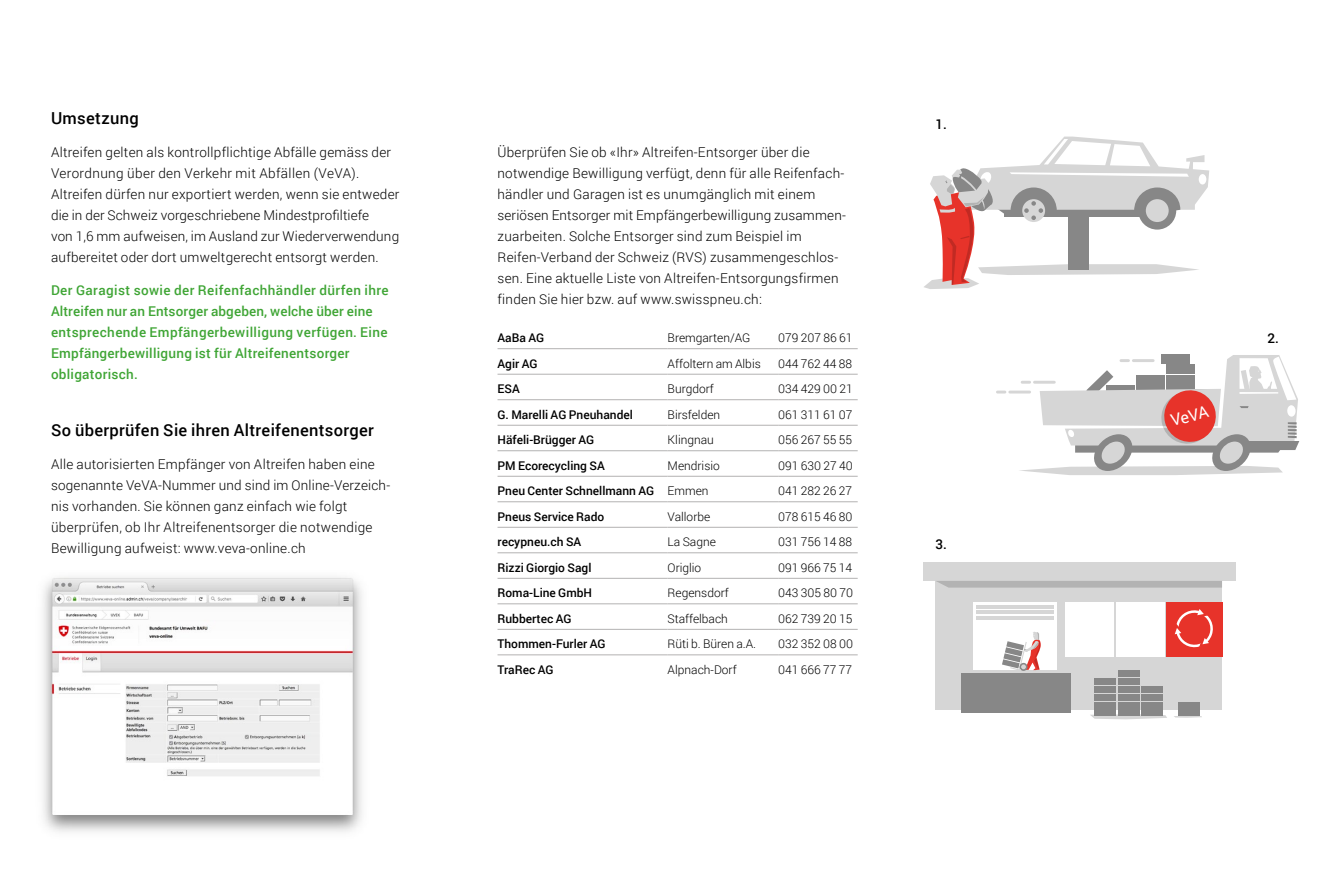
<style>
.page{position:relative;width:1331px;height:893px;background:#fff}
.page>*{position:absolute;margin:0;border:0;box-sizing:border-box;transform-origin:0 0}
.t1{font:500 16.5px "Roboto";letter-spacing:.02em;color:#000}
.t2{font:16.2px "Roboto";color:#fff}
.t3{font:300 13.5px/21px "Roboto";letter-spacing:.02em;color:#000}
.t4{font:500 13.5px/21px "Roboto";letter-spacing:.02em;color:#3fa535}
.t5{font:500 13.5px "Roboto";color:#000}
.t6{font:300 12px "Roboto";color:#000}
.t7{font:500 12px "Roboto";color:#000}
.s1{font-weight:300}
</style>
<div class="page">
<img style="left:43px;top:577px;width:319px;height:255px">
<hr style="left:497px;top:348px;width:171px;height:1px;background:#b3b2b2">
<hr style="left:668px;top:348px;width:110px;height:1px;background:#b3b2b2">
<hr style="left:778px;top:348px;width:80px;height:1px;background:#b3b2b2">
<hr style="left:497px;top:374px;width:171px;height:1px;background:#b3b2b2">
<hr style="left:668px;top:374px;width:110px;height:1px;background:#b3b2b2">
<hr style="left:778px;top:374px;width:80px;height:1px;background:#b3b2b2">
<hr style="left:497px;top:399px;width:171px;height:1px;background:#b3b2b2">
<hr style="left:668px;top:399px;width:110px;height:1px;background:#b3b2b2">
<hr style="left:778px;top:399px;width:80px;height:1px;background:#b3b2b2">
<hr style="left:497px;top:425px;width:171px;height:1px;background:#b3b2b2">
<hr style="left:668px;top:425px;width:110px;height:1px;background:#b3b2b2">
<hr style="left:778px;top:425px;width:80px;height:1px;background:#b3b2b2">
<hr style="left:497px;top:450px;width:171px;height:1px;background:#b3b2b2">
<hr style="left:668px;top:450px;width:110px;height:1px;background:#b3b2b2">
<hr style="left:778px;top:450px;width:80px;height:1px;background:#b3b2b2">
<hr style="left:497px;top:476px;width:171px;height:1px;background:#b3b2b2">
<hr style="left:668px;top:476px;width:110px;height:1px;background:#b3b2b2">
<hr style="left:778px;top:476px;width:80px;height:1px;background:#b3b2b2">
<hr style="left:497px;top:501px;width:171px;height:1px;background:#b3b2b2">
<hr style="left:668px;top:501px;width:110px;height:1px;background:#b3b2b2">
<hr style="left:778px;top:501px;width:80px;height:1px;background:#b3b2b2">
<hr style="left:497px;top:527px;width:171px;height:1px;background:#b3b2b2">
<hr style="left:668px;top:527px;width:110px;height:1px;background:#b3b2b2">
<hr style="left:778px;top:527px;width:80px;height:1px;background:#b3b2b2">
<hr style="left:497px;top:552px;width:171px;height:1px;background:#b3b2b2">
<hr style="left:668px;top:552px;width:110px;height:1px;background:#b3b2b2">
<hr style="left:778px;top:552px;width:80px;height:1px;background:#b3b2b2">
<hr style="left:497px;top:578px;width:171px;height:1px;background:#b3b2b2">
<hr style="left:668px;top:578px;width:110px;height:1px;background:#b3b2b2">
<hr style="left:778px;top:578px;width:80px;height:1px;background:#b3b2b2">
<hr style="left:497px;top:603px;width:171px;height:1px;background:#b3b2b2">
<hr style="left:668px;top:603px;width:110px;height:1px;background:#b3b2b2">
<hr style="left:778px;top:603px;width:80px;height:1px;background:#b3b2b2">
<hr style="left:497px;top:629px;width:171px;height:1px;background:#b3b2b2">
<hr style="left:668px;top:629px;width:110px;height:1px;background:#b3b2b2">
<hr style="left:778px;top:629px;width:80px;height:1px;background:#b3b2b2">
<hr style="left:497px;top:654px;width:171px;height:1px;background:#b3b2b2">
<hr style="left:668px;top:654px;width:110px;height:1px;background:#b3b2b2">
<hr style="left:778px;top:654px;width:80px;height:1px;background:#b3b2b2">
<svg style="left:924px;top:137px;width:285px;height:152px"></svg>
<div style="left:1161px;top:354px;width:29px;height:9px;background:#878787"></div>
<hr style="left:1010px;top:391px;width:20px;height:2px;background:#d6d6d6">
<svg style="left:997px;top:391px;width:8px;height:2px"></svg>
<svg style="left:1018px;top:355px;width:281px;height:120px"></svg>
<div style="left:923px;top:562px;width:312px;height:19px;background:#d6d6d6"></div>
<div style="left:935px;top:581px;width:287px;height:129px;background:#d6d6d6"></div>
<div style="left:973px;top:602px;width:84px;height:68px;background:#fff"></div>
<hr style="left:976px;top:605px;width:78px;height:3px;background:#d6d6d6">
<hr style="left:976px;top:610px;width:78px;height:4px;background:#d6d6d6">
<hr style="left:976px;top:616px;width:78px;height:3px;background:#d6d6d6">
<div style="left:961px;top:673px;width:110px;height:40px;background:#878787"></div>
<div style="left:1065px;top:602px;width:49px;height:55px;background:#fff"></div>
<div style="left:1116px;top:602px;width:48px;height:55px;background:#fff"></div>
<svg style="left:936px;top:581px;width:286px;height:7px"></svg>
<div style="left:1166px;top:602px;width:56px;height:55px;background:#e7332a"></div>
<svg style="left:1090px;top:714px;width:77px;height:5px"></svg>
<svg style="left:1174px;top:716px;width:28px;height:2px"></svg>
<div style="left:1142px;top:709px;width:21px;height:7px;background:#878787"></div>
<div style="left:1142px;top:694px;width:21px;height:6px;background:#878787"></div>
<div style="left:1142px;top:702px;width:21px;height:6px;background:#878787"></div>
<div style="left:1178px;top:709px;width:21px;height:7px;background:#878787"></div>
<div style="left:1178px;top:702px;width:21px;height:6px;background:#878787"></div>
<div style="left:1142px;top:686px;width:21px;height:7px;background:#878787"></div>
<div style="left:1118px;top:709px;width:21px;height:7px;background:#878787"></div>
<div style="left:1118px;top:694px;width:21px;height:6px;background:#878787"></div>
<div style="left:1118px;top:702px;width:21px;height:6px;background:#878787"></div>
<div style="left:1118px;top:686px;width:21px;height:7px;background:#878787"></div>
<div style="left:1118px;top:670px;width:21px;height:7px;background:#878787"></div>
<div style="left:1118px;top:678px;width:21px;height:7px;background:#878787"></div>
<div style="left:1094px;top:709px;width:22px;height:7px;background:#878787"></div>
<div style="left:1094px;top:694px;width:22px;height:6px;background:#878787"></div>
<div style="left:1094px;top:702px;width:22px;height:6px;background:#878787"></div>
<div style="left:1094px;top:686px;width:22px;height:7px;background:#878787"></div>
<div style="left:1094px;top:678px;width:22px;height:7px;background:#878787"></div>
<svg style="left:1175px;top:609px;width:38px;height:39px"></svg>
<svg style="left:1002px;top:632px;width:39px;height:39px"></svg>
<p class="t1" style="left:51px;top:106px;width:89px">Umsetzung</p>
<p class="t3" style="left:51px;top:141px;width:350px">Altreifen gelten als kontrollpflichtige Abfälle gemäss der Verordnung über den Verkehr mit Abfällen (VeVA).<br>Altreifen dürfen nur exportiert werden, wenn sie entweder die in der Schweiz vorgeschriebene Mindestprofiltiefe<br>von 1,6 mm aufweisen, im Ausland zur Wiederverwendung aufbereitet oder dort umweltgerecht entsorgt werden.</p>
<p class="t4" style="left:51px;top:279px;width:339px">Der Garagist sowie der Reifenfachhändler dürfen ihre Altreifen nur an Entsorger abgeben, welche über eine entsprechende Empfängerbewilligung verfügen. Eine Empfängerbewilligung ist für Altreifenentsorger obligatorisch.</p>
<p class="t1" style="left:51px;top:418px;width:324px">So überprüfen Sie ihren Altreifenentsorger</p>
<p class="t3" style="left:51px;top:453px;width:341px">Alle autorisierten Empfänger von Altreifen haben eine sogenannte VeVA-Nummer und sind im Online-Verzeich&shy;nis vorhanden. Sie können ganz einfach wie folgt überprüfen, ob Ihr Altreifenentsorger die notwendige Bewilligung aufweist: www.veva-online.ch</p>
<p class="t3" style="left:497px;top:141px;width:350px">Überprüfen Sie ob «Ihr» Altreifen-Entsorger über die notwendige Bewilligung verfügt, denn für alle Reifenfach&shy;händler und Garagen ist es unumgänglich mit einem seriösen Entsorger mit Empfängerbewilligung zusammen&shy;zuarbeiten. Solche Entsorger sind zum Beispiel im Reifen-Verband der Schweiz (RVS) zusammengeschlos&shy;sen. Eine aktuelle Liste von Altreifen-Entsorgungsfirmen finden Sie hier bzw. auf www.swisspneu.ch:</p>
<p class="t7" style="left:497px;top:329px;width:48px">AaBa AG</p>
<p class="t6" style="left:668px;top:330px;width:84px">Bremgarten/AG</p>
<p class="t6" style="left:778px;top:330px;width:76px">079 207 86 61</p>
<p class="t7" style="left:497px;top:355px;width:42px">Agir AG</p>
<p class="t6" style="left:668px;top:355px;width:95px">Affoltern am Albis</p>
<p class="t6" style="left:778px;top:355px;width:75px">044 762 44 88</p>
<p class="t7" style="left:497px;top:381px;width:24px">ESA</p>
<p class="t6" style="left:668px;top:381px;width:48px">Burgdorf</p>
<p class="t6" style="left:778px;top:381px;width:76px">034 429 00 21</p>
<p class="t7" style="left:497px;top:406px;width:137px">G. Marelli AG Pneuhandel</p>
<p class="t6" style="left:668px;top:406px;width:54px">Birsfelden</p>
<p class="t6" style="left:778px;top:406px;width:76px">061 311 61 07</p>
<p class="t7" style="left:497px;top:432px;width:98px">Häfeli-Brügger AG</p>
<p class="t6" style="left:668px;top:432px;width:48px">Klingnau</p>
<p class="t6" style="left:778px;top:432px;width:75px">056 267 55 55</p>
<p class="t7" style="left:497px;top:457px;width:109px">PM Ecorecycling SA</p>
<p class="t6" style="left:668px;top:457px;width:54px">Mendrisio</p>
<p class="t6" style="left:778px;top:457px;width:76px">091 630 27 40</p>
<p class="t7" style="left:497px;top:483px;width:213px">Pneu Center Schnellmann AG <span class="s1">Emmen</span></p>
<p class="t6" style="left:778px;top:483px;width:75px">041 282 26 27</p>
<p class="t7" style="left:497px;top:508px;width:108px">Pneus Service Rado</p>
<p class="t6" style="left:668px;top:508px;width:44px">Vallorbe</p>
<p class="t6" style="left:778px;top:508px;width:76px">078 615 46 80</p>
<p class="t7" style="left:497px;top:534px;width:85px">recypneu.ch SA</p>
<p class="t6" style="left:668px;top:534px;width:50px">La Sagne</p>
<p class="t6" style="left:778px;top:534px;width:75px">031 756 14 88</p>
<p class="t7" style="left:497px;top:559px;width:95px">Rizzi Giorgio Sagl</p>
<p class="t6" style="left:668px;top:559px;width:35px">Origlio</p>
<p class="t6" style="left:778px;top:559px;width:75px">091 966 75 14</p>
<p class="t7" style="left:497px;top:585px;width:96px">Roma-Line GmbH</p>
<p class="t6" style="left:668px;top:585px;width:63px">Regensdorf</p>
<p class="t6" style="left:778px;top:585px;width:76px">043 305 80 70</p>
<p class="t7" style="left:497px;top:610px;width:76px">Rubbertec AG</p>
<p class="t6" style="left:668px;top:610px;width:62px">Staffelbach</p>
<p class="t6" style="left:778px;top:610px;width:76px">062 739 20 15</p>
<p class="t7" style="left:497px;top:636px;width:110px">Thommen-Furler AG</p>
<p class="t6" style="left:668px;top:636px;width:90px">Rüti b. Büren a.A.</p>
<p class="t6" style="left:778px;top:636px;width:76px">032 352 08 00</p>
<p class="t7" style="left:497px;top:661px;width:58px">TraRec AG</p>
<p class="t6" style="left:668px;top:661px;width:71px">Alpnach-Dorf</p>
<p class="t6" style="left:778px;top:661px;width:75px">041 666 77 77</p>
<p class="t5" style="left:935px;top:115px;width:13px">1.</p>
<p class="t5" style="left:935px;top:535px;width:13px">3.</p>
<p class="t2" style="left:1168px;top:409px;width:40px;rotate:-14deg">VeVA</p>
<p class="t5" style="left:1268px;top:329px;width:13px">2.</p>
</div>
